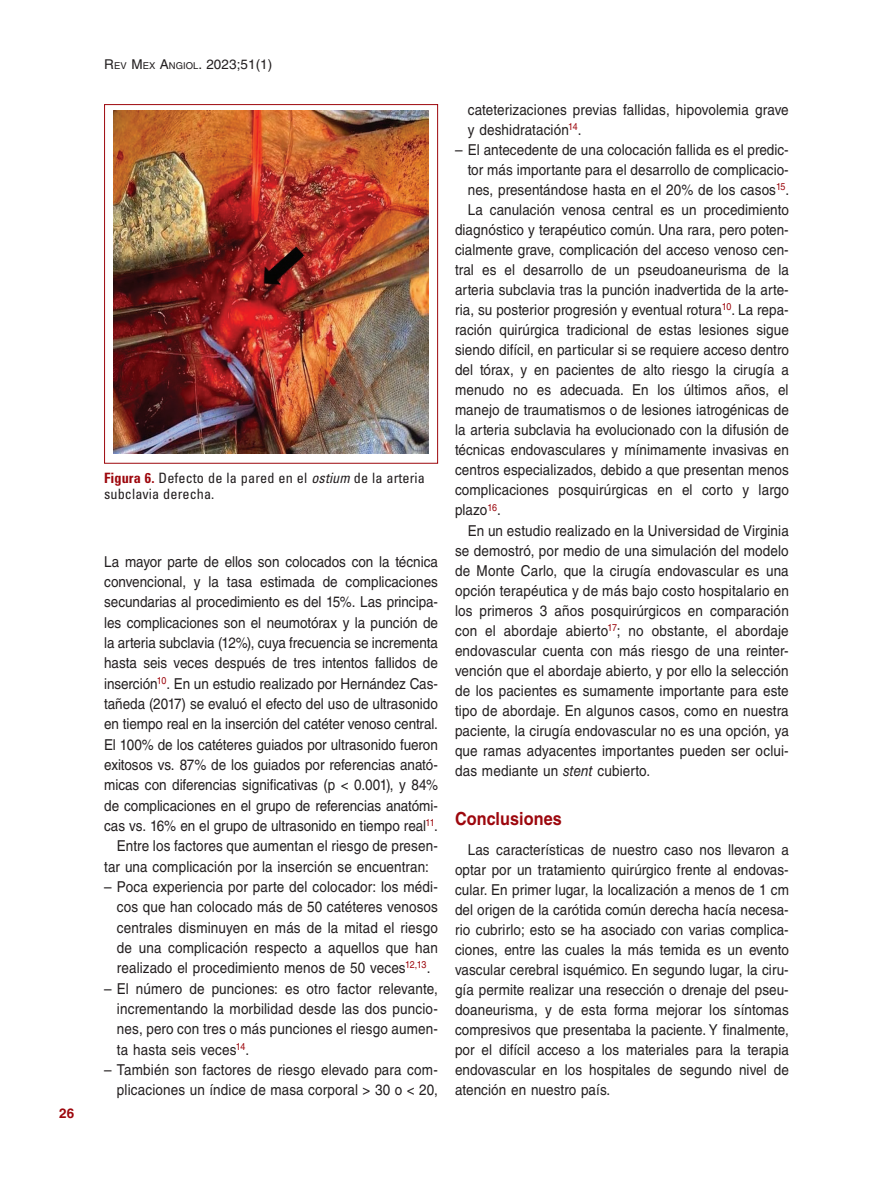
<style>
.page{position:relative;width:893px;height:1191px;background:#fff}
.page>*{position:absolute;margin:0;border:0;box-sizing:border-box;transform-origin:0 0}
.t1{font:700 18px "Helvetica LT Std";letter-spacing:.005em;color:#9d070d;scale:.9 1}
.TX{font:15px/20px "Helvetica LT Std";letter-spacing:.005em;color:#231f20;text-align:justify;scale:.9 1}
.L{font:15px/20.4px "Helvetica LT Std";letter-spacing:.01em;color:#231f20;text-align:justify;scale:.9 1}
.FGC{font:condensed 14.25px/16.5px "Univers LT Std";letter-spacing:.005em;color:#231f20}
.t2{font:13.5px "Helvetica LT Std";letter-spacing:.005em;color:#231f20}
.t3{font:700 13.5px "Helvetica LT Std";color:#9d070d}
.s1{font-size:9.45px}
.s2{font-weight:700;color:#9d070d}
.s3{font-style:italic}
</style>
<div class="page">
<img style="left:114px;top:111px;width:314px;height:342px">
<div style="left:104px;top:104px;width:334px;height:359px;border:1px solid #9d070d"></div>
<p class="t3" style="left:59px;top:1104px;width:17px">26</p>
<p class="t2" style="left:104px;top:57px;width:170px">R<span class="s1">EV</span> M<span class="s1">EX</span> A<span class="s1">NGIOL</span>. 2023;51(1)</p>
<p class="FGC" style="left:104px;top:469px;width:322px"><span class="s2">Figura 6.</span> Defecto de la pared en el <span class="s3">ostium</span> de la arteria subclavia derecha.</p>
<p class="TX" style="left:104px;top:551px;width:372px;line-height:20.4px">La mayor parte de ellos son colocados con la técnica convencional, y la tasa estimada de complicaciones secundarias al procedimiento es del 15%. Las principa&shy;les complicaciones son el neumotórax y la punción de la arteria subclavia (12%), cuya frecuencia se incrementa hasta seis veces después de tres intentos fallidos de inserción<sup>10</sup>. En un estudio realizado por Hernández Cas&shy;tañeda (2017) se evaluó el efecto del uso de ultrasonido en tiempo real en la inserción del catéter venoso central.<br>El 100% de los catéteres guiados por ultrasonido fueron exitosos vs. 87% de los guiados por referencias anató&shy;micas con diferencias significativas (p &lt; 0.001), y 84% de complicaciones en el grupo de referencias anatómi&shy;cas vs. 16% en el grupo de ultrasonido en tiempo real<sup>11</sup>.</p>
<p class="TX" style="left:104px;top:835px;width:372px;line-height:20.4px;text-indent:13px">Entre los factores que aumentan el riesgo de presen&shy;tar una complicación por la inserción se encuentran:</p>
<p class="L" style="left:117px;top:876px;width:358px;text-indent:-13px">– Poca experiencia por parte del colocador: los médi&shy;cos que han colocado más de 50 catéteres venosos centrales disminuyen en más de la mitad el riesgo de una complicación respecto a aquellos que han realizado el procedimiento menos de 50 veces<sup>12,13</sup>.</p>
<p class="L" style="left:117px;top:978px;width:358px;text-indent:-13px">– El número de punciones: es otro factor relevante, incrementando la morbilidad desde las dos puncio&shy;nes, pero con tres o más punciones el riesgo aumen&shy;ta hasta seis veces<sup>14</sup>.</p>
<p class="L" style="left:104px;top:1059px;width:372px;text-align:right">– También son factores de riesgo elevado para com&shy;plicaciones un índice de masa corporal &gt; 30 o &lt; 20,</p>
<p class="L" style="left:468px;top:100px;width:358px;line-height:20px">cateterizaciones previas fallidas, hipovolemia grave y deshidratación<sup>14</sup>.</p>
<p class="L" style="left:468px;top:140px;width:359px;line-height:20px;text-indent:-13px">– El antecedente de una colocación fallida es el predic&shy;tor más importante para el desarrollo de complicacio&shy;nes, presentándose hasta en el 20% de los casos<sup>15</sup>.</p>
<p class="TX" style="left:455px;top:200px;width:373px;text-indent:13px">La canulación venosa central es un procedimiento diagnóstico y terapéutico común. Una rara, pero poten&shy;cialmente grave, complicación del acceso venoso cen&shy;tral es el desarrollo de un pseudoaneurisma de la arteria subclavia tras la punción inadvertida de la arte&shy;ria, su posterior progresión y eventual rotura<sup>10</sup>. La repa&shy;ración quirúrgica tradicional de estas lesiones sigue siendo difícil, en particular si se requiere acceso dentro del tórax, y en pacientes de alto riesgo la cirugía a menudo no es adecuada. En los últimos años, el manejo de traumatismos o de lesiones iatrogénicas de la arteria subclavia ha evolucionado con la difusión de técnicas endovasculares y mínimamente invasivas en centros especializados, debido a que presentan menos complicaciones posquirúrgicas en el corto y largo plazo<sup>16</sup>.</p>
<p class="TX" style="left:455px;top:520px;width:372px;text-indent:13px">En un estudio realizado en la Universidad de Virginia se demostró, por medio de una simulación del modelo de Monte Carlo, que la cirugía endovascular es una opción terapéutica y de más bajo costo hospitalario en los primeros 3 años posquirúrgicos en comparación con el abordaje abierto<sup>17</sup>; no obstante, el abordaje endovascular cuenta con más riesgo de una reinter&shy;vención que el abordaje abierto, y por ello la selección de los pacientes es sumamente importante para este tipo de abordaje. En algunos casos, como en nuestra paciente, la cirugía endovascular no es una opción, ya que ramas adyacentes importantes pueden ser oclui&shy;das mediante un <span class="s3">stent</span> cubierto.</p>
<h1 class="t1" style="left:455px;top:808px;width:120px">Conclusiones</h1>
<p class="TX" style="left:455px;top:839px;width:373px;text-indent:13px">Las características de nuestro caso nos llevaron a optar por un tratamiento quirúrgico frente al endovas&shy;cular. En primer lugar, la localización a menos de 1 cm del origen de la carótida común derecha hacía necesa&shy;rio cubrirlo; esto se ha asociado con varias complica&shy;ciones, entre las cuales la más temida es un evento vascular cerebral isquémico. En segundo lugar, la ciru&shy;gía permite realizar una resección o drenaje del pseu&shy;doaneurisma, y de esta forma mejorar los síntomas compresivos que presentaba la paciente. Y finalmente, por el difícil acceso a los materiales para la terapia endovascular en los hospitales de segundo nivel de atención en nuestro país.</p>
</div>
